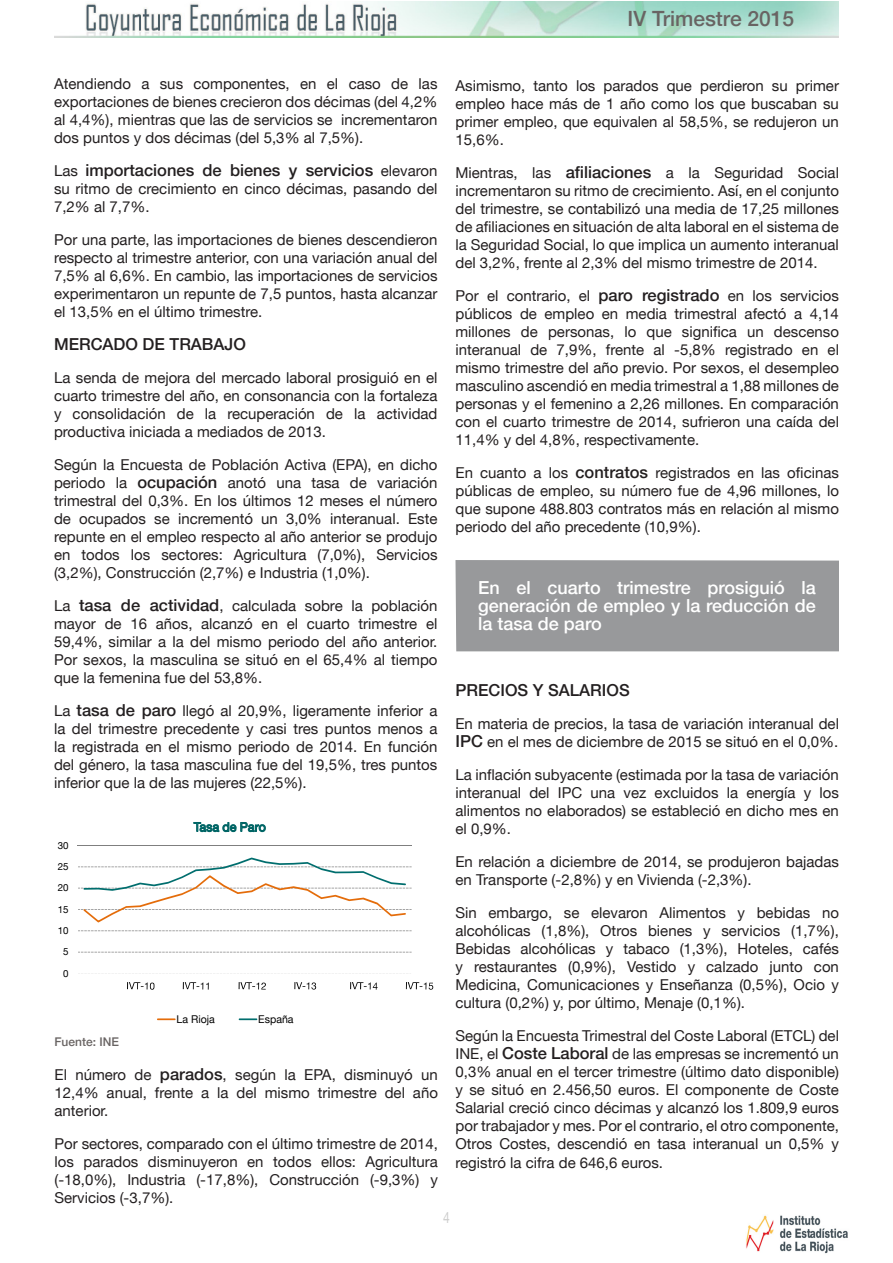
<style>
.page{position:relative;width:893px;height:1263px;background:#fff}
.page>*{position:absolute;margin:0;border:0;box-sizing:border-box;transform-origin:0 0}
.t1{font:500 21px "Helvetica Neue LT";color:#696463}
.destacados_texto{font:500 18px/18px "Helvetica Neue LT";color:#fff;text-align:justify}
.t2{font:500 16.5px "Helvetica Neue LT";color:#231f20}
.t3{font:15.6px "Helvetica Neue LT";color:#cdcdcc;scale:.77 1}
.t4{font:15px/18px "Helvetica Neue LT";color:#231f20;text-align:justify}
.t5{font:12.6px "Helvetica Neue LT";letter-spacing:.005em;color:#006565}
.titulos_apartados{font:500 12px "Helvetica Neue LT";color:#696463}
.t6{font:10.8px "Helvetica Neue LT";color:#000}
.t7{font:9.9px "Helvetica Neue LT";color:#000}
.s1{font-weight:400;font-size:15px}
.s2{font-weight:500;font-size:16.5px}
</style>
<div class="page">
<img style="left:55px;top:1px;width:783px;height:37px">
<img style="left:746px;top:1215px;width:102px;height:39px">
<svg style="left:77px;top:845px;width:335px;height:129px"></svg>
<svg style="left:127px;top:982px;width:27px;height:8px"></svg>
<svg style="left:183px;top:982px;width:26px;height:7px"></svg>
<svg style="left:239px;top:982px;width:27px;height:7px"></svg>
<svg style="left:294px;top:982px;width:22px;height:7px"></svg>
<svg style="left:350px;top:982px;width:28px;height:7px"></svg>
<svg style="left:406px;top:982px;width:27px;height:8px"></svg>
<svg style="left:194px;top:822px;width:71px;height:10px"></svg>
<svg style="left:157px;top:1018px;width:19px;height:2px"></svg>
<svg style="left:239px;top:1018px;width:18px;height:2px"></svg>
<div style="left:455px;top:560px;width:384px;height:92px;background:#98999b"></div>
<h1 class="t1" style="left:628px;top:6px;width:168px">IV Trimestre 2015</h1>
<p class="t4" style="left:54px;top:75px;width:385px">Atendiendo a sus componentes, en el caso de las exportaciones de bienes crecieron dos décimas (del 4,2% al 4,4%), mientras que las de servicios se incrementaron dos puntos y dos décimas (del 5,3% al 7,5%).</p>
<p class="t2" style="left:54px;top:161px;width:385px"><span class="s1">Las</span> importaciones de bienes y servicios <span class="s1">elevaron</span></p>
<p class="t4" style="left:54px;top:180px;width:385px">su ritmo de crecimiento en cinco décimas, pasando del<br>7,2% al 7,7%.</p>
<p class="t4" style="left:54px;top:231px;width:385px">Por una parte, las importaciones de bienes descendieron respecto al trimestre anterior, con una variación anual del 7,5% al 6,6%. En cambio, las importaciones de servicios experimentaron un repunte de 7,5 puntos, hasta alcanzar el 13,5% en el último trimestre.</p>
<p class="t2" style="left:54px;top:335px;width:193px">MERCADO DE TRABAJO</p>
<p class="t4" style="left:54px;top:369px;width:385px">La senda de mejora del mercado laboral prosiguió en el cuarto trimestre del año, en consonancia con la fortaleza y consolidación de la recuperación de la actividad productiva iniciada a mediados de 2013.</p>
<p class="t4" style="left:54px;top:456px;width:385px">Según la Encuesta de Población Activa (EPA), en dicho periodo la <span class="s2">ocupación</span> anotó una tasa de variación trimestral del 0,3%. En los últimos 12 meses el número de ocupados se incrementó un 3,0% interanual. Este repunte en el empleo respecto al año anterior se produjo en todos los sectores: Agricultura (7,0%), Servicios (3,2%), Construcción (2,7%) e Industria (1,0%).</p>
<p class="t4" style="left:54px;top:597px;width:385px">La <span class="s2">tasa de actividad</span>, calculada sobre la población mayor de 16 años, alcanzó en el cuarto trimestre el 59,4%, similar a la del mismo periodo del año anterior.<br>Por sexos, la masculina se situó en el 65,4% al tiempo que la femenina fue del 53,8%.</p>
<p class="t4" style="left:54px;top:702px;width:385px">La <span class="s2">tasa de paro</span> llegó al 20,9%, ligeramente inferior a la del trimestre precedente y casi tres puntos menos a la registrada en el mismo periodo de 2014. En función del género, la tasa masculina fue del 19,5%, tres puntos inferior que la de las mujeres (22,5%).</p>
<p class="t7" style="left:58px;top:839px;width:12px">30</p>
<p class="t7" style="left:58px;top:860px;width:12px">25</p>
<p class="t7" style="left:58px;top:882px;width:12px">20</p>
<p class="t7" style="left:58px;top:903px;width:12px">15</p>
<p class="t7" style="left:58px;top:924px;width:12px">10</p>
<p class="t7" style="left:63px;top:946px;width:7px">5</p>
<p class="t7" style="left:63px;top:967px;width:7px">0</p>
<p class="titulos_apartados" style="left:54px;top:1035px;width:66px">Fuente: INE</p>
<p class="t5" style="left:194px;top:819px;width:74px">Tasa de Paro</p>
<p class="t6" style="left:177px;top:1012px;width:40px">La Rioja</p>
<p class="t6" style="left:258px;top:1012px;width:37px">España</p>
<p class="t4" style="left:54px;top:1066px;width:385px">El número de <span class="s2">parados</span>, según la EPA, disminuyó un 12,4% anual, frente a la del mismo trimestre del año anterior.</p>
<p class="t4" style="left:54px;top:1135px;width:385px">Por sectores, comparado con el último trimestre de 2014, los parados disminuyeron en todos ellos: Agricultura (-18,0%), Industria (-17,8%), Construcción (-9,3%) y Servicios (-3,7%).</p>
<p class="t4" style="left:455px;top:77px;width:385px">Asimismo, tanto los parados que perdieron su primer empleo hace más de 1 año como los que buscaban su primer empleo, que equivalen al 58,5%, se redujeron un 15,6%.</p>
<p class="t4" style="left:455px;top:164px;width:385px">Mientras, las <span class="s2">afiliaciones</span> a la Seguridad Social incrementaron su ritmo de crecimiento. Así, en el conjunto del trimestre, se contabilizó una media de 17,25 millones de afiliaciones en situación de alta laboral en el sistema de la Seguridad Social, lo que implica un aumento interanual del 3,2%, frente al 2,3% del mismo trimestre de 2014.</p>
<p class="t4" style="left:455px;top:287px;width:385px">Por el contrario, el <span class="s2">paro registrado</span> en los servicios públicos de empleo en media trimestral afectó a 4,14 millones de personas, lo que significa un descenso interanual de 7,9%, frente al -5,8% registrado en el mismo trimestre del año previo. Por sexos, el desempleo masculino ascendió en media trimestral a 1,88 millones de personas y el femenino a 2,26 millones. En comparación con el cuarto trimestre de 2014, sufrieron una caída del 11,4% y del 4,8%, respectivamente.</p>
<p class="t4" style="left:455px;top:464px;width:385px">En cuanto a los <span class="s2">contratos</span> registrados en las oficinas públicas de empleo, su número fue de 4,96 millones, lo que supone 488.803 contratos más en relación al mismo periodo del año precedente (10,9%).</p>
<p class="destacados_texto" style="left:478px;top:578px;width:339px">En el cuarto trimestre prosiguió la generación de empleo y la reducción de la tasa de paro</p>
<p class="t2" style="left:455px;top:681px;width:176px">PRECIOS Y SALARIOS</p>
<p class="t4" style="left:455px;top:715px;width:385px">En materia de precios, la tasa de variación interanual del<br><span class="s2">IPC</span> en el mes de diciembre de 2015 se situó en el 0,0%.</p>
<p class="t4" style="left:455px;top:766px;width:385px">La inflación subyacente (estimada por la tasa de variación interanual del IPC una vez excluidos la energía y los alimentos no elaborados) se estableció en dicho mes en el 0,9%.</p>
<p class="t4" style="left:455px;top:853px;width:385px">En relación a diciembre de 2014, se produjeron bajadas en Transporte (-2,8%) y en Vivienda (-2,3%).</p>
<p class="t4" style="left:455px;top:904px;width:385px">Sin embargo, se elevaron Alimentos y bebidas no alcohólicas (1,8%), Otros bienes y servicios (1,7%), Bebidas alcohólicas y tabaco (1,3%), Hoteles, cafés y restaurantes (0,9%), Vestido y calzado junto con Medicina, Comunicaciones y Enseñanza (0,5%), Ocio y cultura (0,2%) y, por último, Menaje (0,1%).</p>
<p class="t4" style="left:455px;top:1027px;width:385px">Según la Encuesta Trimestral del Coste Laboral (ETCL) del INE, el <span class="s2">Coste Laboral</span> de las empresas se incrementó un 0,3% anual en el tercer trimestre (último dato disponible) y se situó en 2.456,50 euros. El componente de Coste Salarial creció cinco décimas y alcanzó los 1.809,9 euros por trabajador y mes. Por el contrario, el otro componente, Otros Costes, descendió en tasa interanual un 0,5% y registró la cifra de 646,6 euros.</p>
<p class="t3" style="left:443px;top:1208px;width:10px">4</p>
</div>
